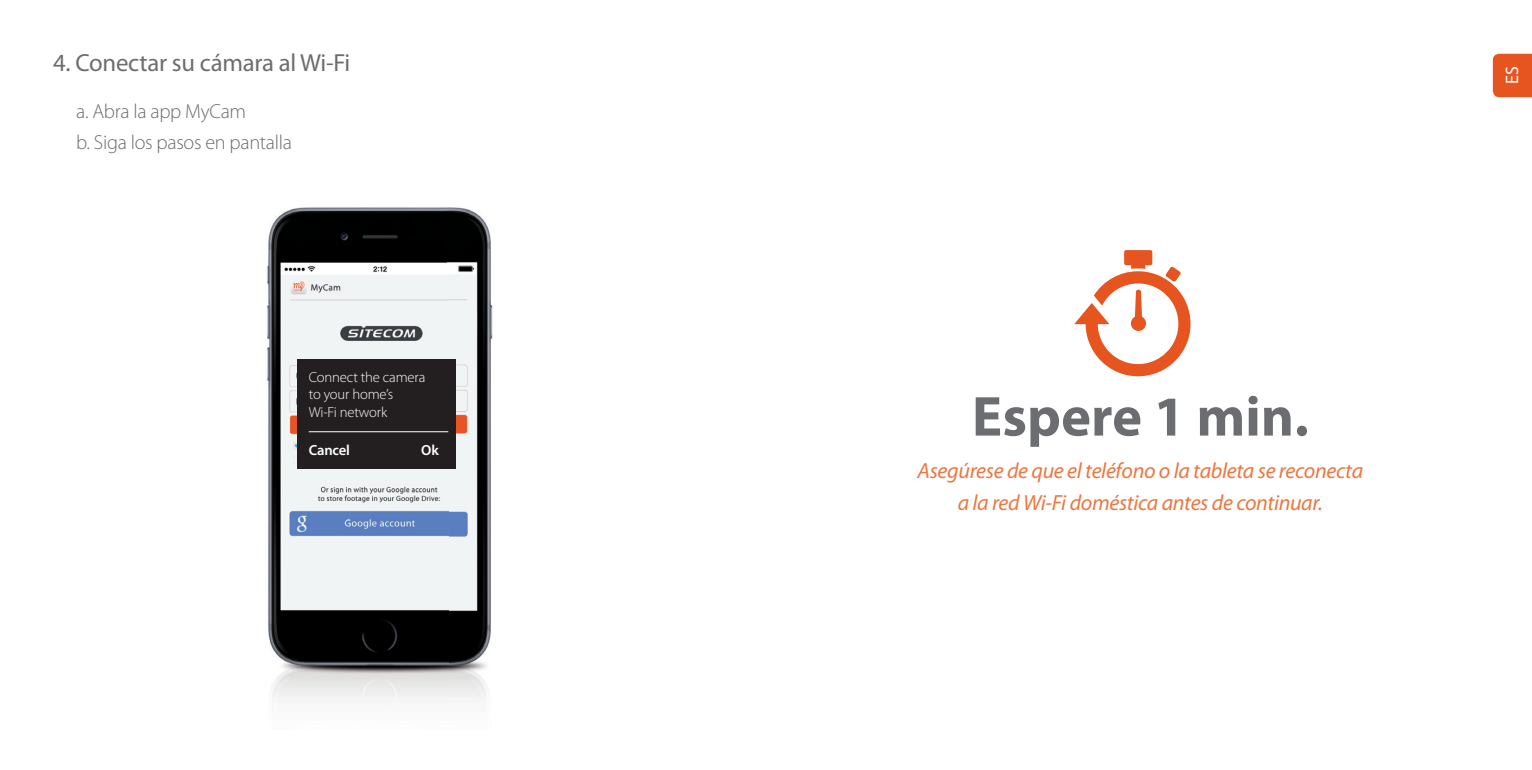
<style>
.page{position:relative;width:1532px;height:770px;background:#fff}
.page>*{position:absolute;margin:0;border:0;box-sizing:border-box;transform-origin:0 0}
.t1{font:700 56.7px "Myriad Pro";color:#6c6d70}
.t2{font:24.75px "Myriad Pro";letter-spacing:-.01em;color:#6c6d70}
.t3{font:italic 22.05px/31.9px "Myriad Pro";letter-spacing:-.015em;color:#eb7741;text-align:center}
.t4{font:300 20.25px/30.4px "Myriad Pro";letter-spacing:-.015em;color:#6c6d70}
.t5{font:18px "Myriad Pro";color:#fff}
.t6{font:300 14.62px/17.6px "Myriad Pro";letter-spacing:-.01em;color:#fff}
.t7{font:600 14.62px "Myriad Pro";letter-spacing:-.01em;color:#fff}
</style>
<div class="page">
<svg style="left:1074px;top:250px;width:116px;height:126px"></svg>
<div style="left:1493px;top:54px;width:39px;height:43px;background:#e6551f"></div>
<img style="left:267px;top:207px;width:226px;height:496px">
<div style="left:298px;top:359px;width:158px;height:109px;background:#231f20"></div>
<hr style="left:309px;top:431px;width:139px;height:1px;background:#fff">
<p class="t2" style="left:53px;top:47px;width:299px">4. Conectar su cámara al Wi-Fi</p>
<p class="t4" style="left:76px;top:96px;width:217px">a. Abra la app MyCam<br>b. Siga los pasos en pantalla</p>
<p class="t6" style="left:309px;top:368px;width:118px">Connect the camera to your home’s<br>Wi-Fi network</p>
<p class="t7" style="left:309px;top:440px;width:43px">Cancel</p>
<p class="t7" style="left:421px;top:440px;width:19px">Ok</p>
<h1 class="t1" style="left:972px;top:379px;width:338px">Espere 1 min.</h1>
<p class="t3" style="left:917px;top:453px;width:447px">Asegúrese de que el teléfono o la tableta se reconecta a la red Wi-Fi doméstica antes de continuar.</p>
<p class="t5" style="left:1501px;top:84px;width:19px;rotate:-90deg">ES</p>
</div>
